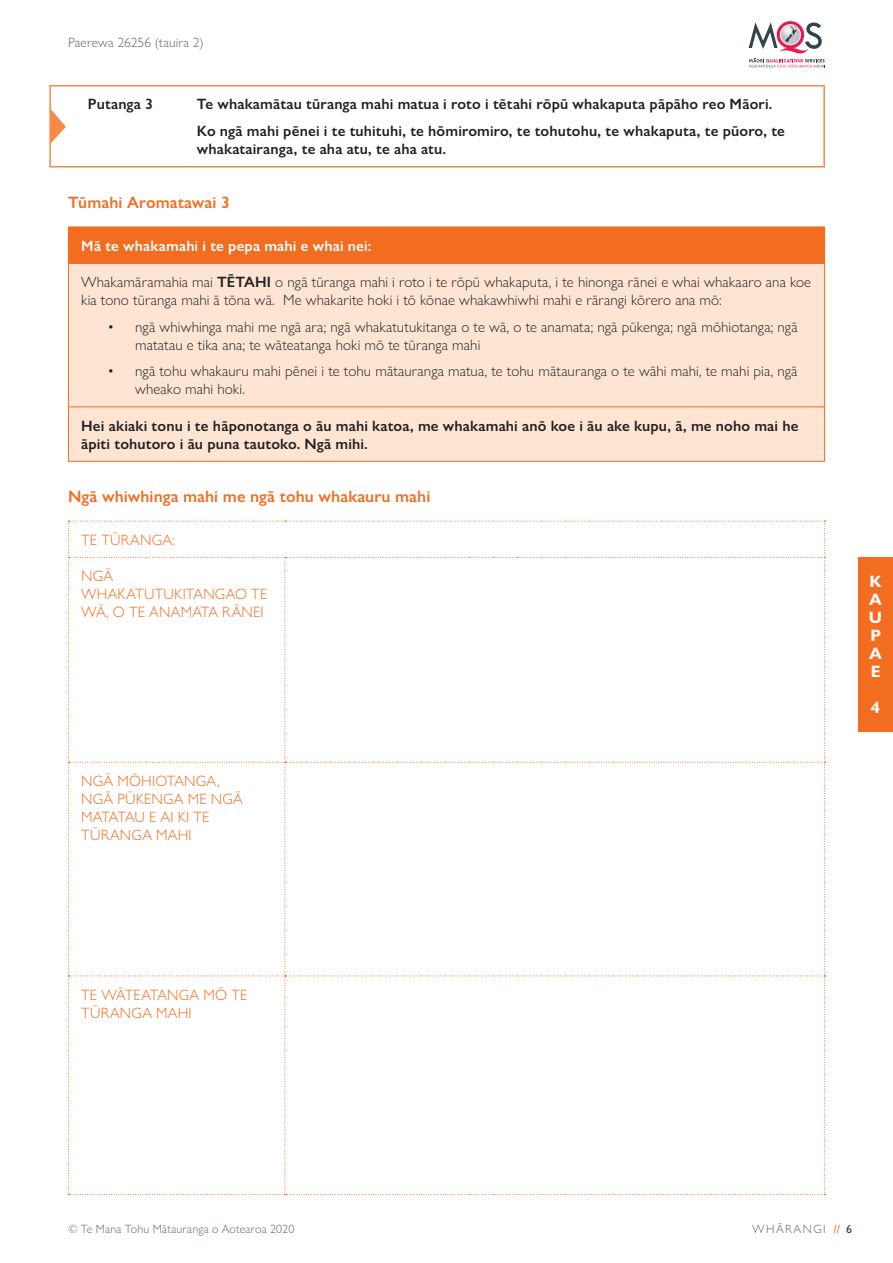
<style>
.page{position:relative;width:893px;height:1263px;background:#fff}
.page>*{position:absolute;margin:0;border:0;box-sizing:border-box;transform-origin:0 0}
.p_H2{font:600 16.5px "Gill Sans Nova";letter-spacing:.01em;color:#f36d21}
.t1{font:700 16.5px/18px "Gill Sans Nova";color:#fff;text-align:justify}
.p_body{font:300 15px/18px "Gill Sans Nova";letter-spacing:.005em;color:#231f20}
.p_body-2{font:600 15px/18px "Gill Sans Nova";letter-spacing:.01em;color:#231f20}
.p_H3{font:300 15px/18px "Gill Sans Nova";letter-spacing:.015em;color:#f36d21}
.p_body-3{font:600 15px "Gill Sans Nova";letter-spacing:.015em;color:#fff}
.t2{font:300 13.5px "Gill Sans Nova";letter-spacing:.01em;color:#586a73}
.t3{font:300 12px "Gill Sans Nova";letter-spacing:.015em;color:#586a73}
.t4{font:300 12px "Gill Sans Nova";letter-spacing:.125em;color:#586a73}
.s1{font-weight:600}
.s2{font-weight:400}
.s3{font-weight:500;color:#f36d21}
.s4{font-weight:500;color:#33444d}
</style>
<div class="page">
<hr style="left:49px;top:85px;width:26px;height:2px;background:#f58946">
<hr style="left:75px;top:85px;width:109px;height:2px;background:#f58946">
<svg style="left:49px;top:166px;width:26px;height:1px"></svg>
<hr style="left:75px;top:166px;width:109px;height:1px;background:#f58946">
<hr style="left:184px;top:85px;width:641px;height:2px;background:#f58946">
<hr style="left:823px;top:87px;width:2px;height:79px;background:#f58946">
<hr style="left:184px;top:166px;width:641px;height:1px;background:#f58946">
<hr style="left:49px;top:87px;width:2px;height:79px;background:#f58946">
<svg style="left:51px;top:109px;width:15px;height:34px"></svg>
<div style="left:68px;top:227px;width:757px;height:36px;background:#f36d21"></div>
<div style="left:69px;top:264px;width:755px;height:197px;background:#fee5d3"></div>
<hr style="left:68px;top:263px;width:757px;height:1px;background:#f36d21">
<hr style="left:68px;top:264px;width:1px;height:142px;background:#f36d21">
<hr style="left:824px;top:264px;width:1px;height:142px;background:#f36d21">
<hr style="left:68px;top:406px;width:757px;height:1px;background:#f36d21">
<hr style="left:68px;top:407px;width:1px;height:54px;background:#f36d21">
<hr style="left:824px;top:407px;width:1px;height:54px;background:#f36d21">
<hr style="left:68px;top:461px;width:757px;height:1px;background:#f36d21">
<svg style="left:68px;top:521px;width:758px;height:674px"></svg>
<svg style="left:749px;top:21px;width:76px;height:47px"></svg>
<div style="left:858px;top:557px;width:35px;height:174px;background:#f36d21"></div>
<p class="t2" style="left:68px;top:35px;width:137px">Paerewa 26256 (tauira 2)</p>
<p class="p_body-2" style="left:88px;top:95px;width:67px">Putanga 3</p>
<p class="p_body-2" style="left:197px;top:95px;width:577px">Te whakamātau tūranga mahi matua i roto i tētahi rōpū whakaputa pāpāho reo Māori.</p>
<p class="p_body-2" style="left:197px;top:122px;width:590px">Ko ngā mahi pēnei i te tuhituhi, te hōmiromiro, te tohutohu, te whakaputa, te pūoro, te whakatairanga, te aha atu, te aha atu.</p>
<p class="p_H2" style="left:68px;top:192px;width:163px">Tūmahi Aromatawai 3</p>
<p class="p_body-3" style="left:81px;top:236px;width:292px">Mā te whakamahi i te pepa mahi e whai nei:</p>
<p class="p_body" style="left:81px;top:273px;width:731px">Whakamāramahia mai <span class="s1">TĒTAHI</span> o ngā tūranga mahi i roto i te rōpū whakaputa, i te hinonga rānei e whai whakaaro ana koe kia tono tūranga mahi ā tōna wā. Me whakarite hoki i tō kōnae whakawhiwhi mahi e rārangi kōrero ana mō:</p>
<p class="p_body" style="left:135px;top:317px;width:664px;text-indent:-27px"><span class="s2">•</span> ngā whiwhinga mahi me ngā ara; ngā whakatutukitanga o te wā, o te anamata; ngā pūkenga; ngā mōhiotanga; ngā matatau e tika ana; te wāteatanga hoki mō te tūranga mahi</p>
<p class="p_body" style="left:135px;top:362px;width:664px;text-indent:-27px"><span class="s2">•</span> ngā tohu whakauru mahi pēnei i te tohu mātauranga matua, te tohu mātauranga o te wāhi mahi, te mahi pia, ngā wheako mahi hoki.</p>
<p class="p_body-2" style="left:81px;top:416px;width:719px">Hei akiaki tonu i te hāponotanga o āu mahi katoa, me whakamahi anō koe i āu ake kupu, ā, me noho mai he āpiti tohutoro i āu puna tautoko. Ngā mihi.</p>
<p class="p_H2" style="left:68px;top:486px;width:364px">Ngā whiwhinga mahi me ngā tohu whakauru mahi</p>
<p class="p_H3" style="left:81px;top:531px;width:95px">TE TŪRANGA:</p>
<p class="p_H3" style="left:81px;top:567px;width:188px">NGĀ<br>WHAKATUTUKITANGAO TE<br>WĀ, O TE ANAMATA RĀNEI</p>
<p class="p_H3" style="left:81px;top:772px;width:163px">NGĀ MŌHIOTANGA,<br>NGĀ PŪKENGA ME NGĀ<br>MATATAU E AI KI TE<br>TŪRANGA MAHI</p>
<p class="t1" style="left:869px;top:572px;width:15px">K A U P A E</p>
<p class="t1" style="left:871px;top:698px;width:11px">4</p>
<p class="p_H3" style="left:81px;top:985px;width:168px">TE WĀTEATANGA MŌ TE<br>TŪRANGA MAHI</p>
<p class="t3" style="left:68px;top:1222px;width:228px">© Te Mana Tohu Mātauranga o Aotearoa 2020</p>
<p class="t4" style="left:752px;top:1222px;width:101px">WHĀRANGI <span class="s3">//</span> <span class="s4">6</span></p>
</div>
